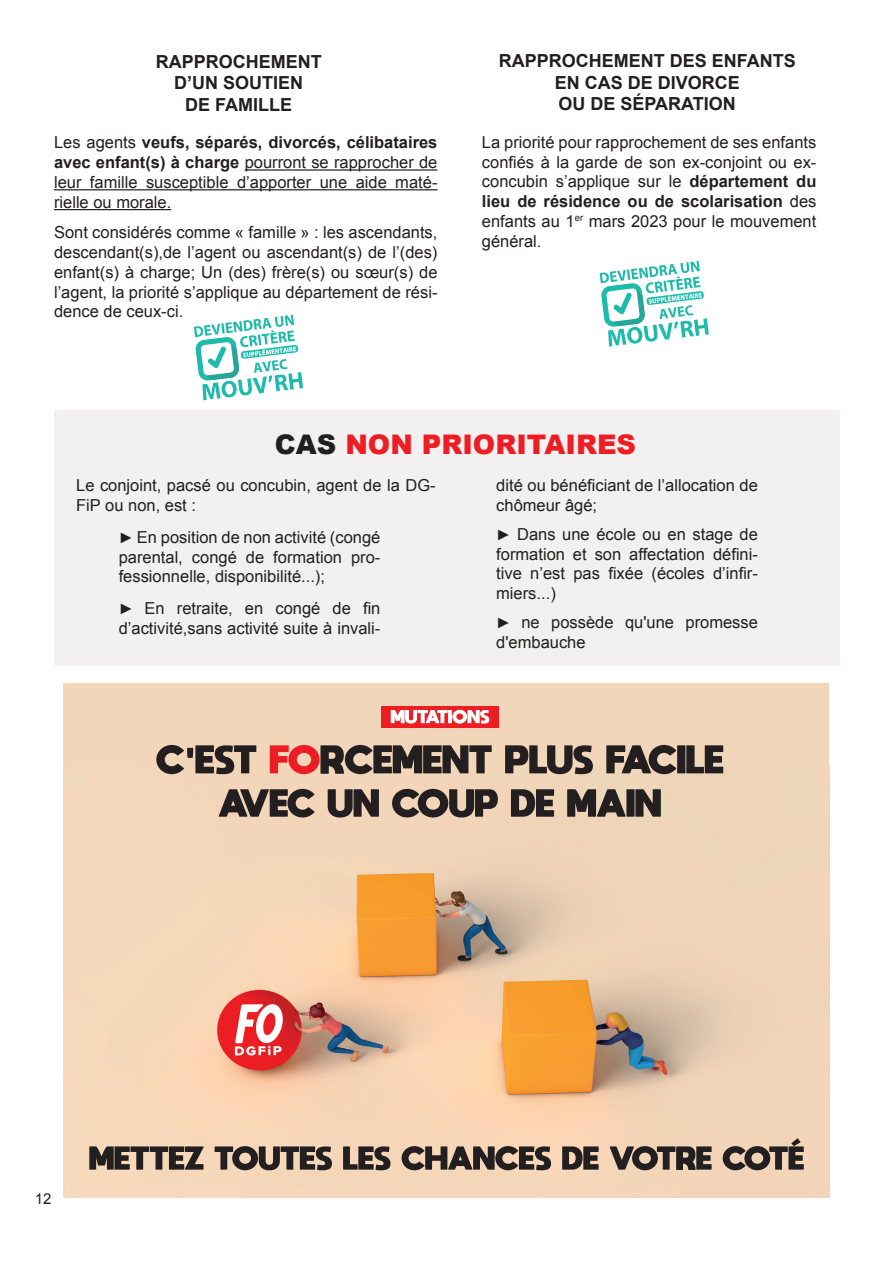
<style>
.page{position:relative;width:893px;height:1263px;background:#fff}
.page>*{position:absolute;margin:0;border:0;box-sizing:border-box;transform-origin:0 0}
.t1{font:900 27px "Arial";color:#ee1d23}
.t2{font:700 18px "Arial";color:#231f20}
.t3{font:16.5px/19.8px "Arial";color:#231f20;text-align:justify}
.t4{font:15px "Arial";color:#231f20}
.s1{font-weight:700}
.s2{color:#231f20}
.s3{font-weight:700;font-size:15px}
</style>
<div class="page">
<div style="left:54px;top:410px;width:786px;height:255px;background:#f2f0f0"></div>
<hr style="left:245px;top:169px;width:192px;height:2px;background:#231f20">
<hr style="left:54px;top:189px;width:383px;height:1px;background:#231f20">
<hr style="left:54px;top:209px;width:117px;height:1px;background:#231f20">
<div style="left:64px;top:683px;width:765px;height:514px;background:#f2d6ba"></div>
<img style="left:89px;top:766px;width:671px;height:405px">
<svg style="left:235px;top:1004px;width:49px;height:51px;background:#f38c8f"></svg>
<svg style="left:156px;top:745px;width:100px;height:29px"></svg>
<svg style="left:270px;top:745px;width:222px;height:29px"></svg>
<svg style="left:505px;top:745px;width:88px;height:29px"></svg>
<svg style="left:606px;top:745px;width:117px;height:29px"></svg>
<svg style="left:219px;top:789px;width:96px;height:28px"></svg>
<svg style="left:328px;top:789px;width:51px;height:28px"></svg>
<svg style="left:392px;top:789px;width:106px;height:28px"></svg>
<svg style="left:511px;top:789px;width:43px;height:28px"></svg>
<svg style="left:567px;top:789px;width:94px;height:28px"></svg>
<svg style="left:89px;top:1146px;width:115px;height:23px"></svg>
<svg style="left:215px;top:1146px;width:117px;height:24px"></svg>
<svg style="left:343px;top:1146px;width:47px;height:24px"></svg>
<svg style="left:402px;top:1146px;width:149px;height:24px"></svg>
<svg style="left:562px;top:1146px;width:37px;height:23px"></svg>
<svg style="left:610px;top:1146px;width:102px;height:24px"></svg>
<svg style="left:723px;top:1138px;width:81px;height:32px"></svg>
<div style="left:382px;top:706px;width:117px;height:22px;background:#ee1d23"></div>
<svg style="left:391px;top:710px;width:98px;height:13px"></svg>
<svg style="left:194px;top:315px;width:109px;height:85px"></svg>
<svg style="left:600px;top:261px;width:109px;height:86px"></svg>
<p class="t2" style="left:156px;top:49px;width:167px">RAPPROCHEMENT</p>
<p class="t2" style="left:174px;top:71px;width:131px">D’UN SOUTIEN</p>
<p class="t2" style="left:185px;top:93px;width:109px">DE FAMILLE</p>
<p class="t3" style="left:54px;top:133px;width:385px">Les agents <span class="s1">veufs, séparés, divorcés, célibataires avec enfant(s) à charge</span> pourront se rapprocher de leur famille susceptible d’apporter une aide maté&shy;rielle ou morale.</p>
<p class="t3" style="left:54px;top:223px;width:385px">Sont considérés comme « famille » : les ascendants, descendant(s),de l’agent ou ascendant(s) de l’(des) enfant(s) à charge; Un (des) frère(s) ou sœur(s) de l’agent, la priorité s’applique au département de rési&shy;dence de ceux-ci.</p>
<p class="t2" style="left:499px;top:49px;width:299px">RAPPROCHEMENT DES ENFANTS</p>
<p class="t2" style="left:555px;top:71px;width:187px">EN CAS DE DIVORCE</p>
<p class="t2" style="left:559px;top:92px;width:179px">OU DE SÉPARATION</p>
<p class="t3" style="left:482px;top:132px;width:336px">La priorité pour rapprochement de ses enfants confiés à la garde de son ex-conjoint ou ex&shy;concubin s’applique sur le <span class="s1">département du lieu de résidence ou de scolarisation</span> des enfants au 1<sup>er</sup> mars 2023 pour le mouvement général.</p>
<p class="t1" style="left:275px;top:425px;width:363px"><span class="s2">CAS</span> NON PRIORITAIRES</p>
<p class="t3" style="left:76px;top:476px;width:361px">Le conjoint, pacsé ou concubin, agent de la DG-<br>FiP ou non, est :</p>
<p class="t3" style="left:119px;top:527px;width:263px"><span class="s3">►</span> En position de non activité (congé parental, congé de formation pro&shy;fessionnelle, disponibilité...);</p>
<p class="t3" style="left:119px;top:599px;width:263px"><span class="s3">►</span> En retraite, en congé de fin d’activité,sans activité suite à invali-</p>
<p class="t3" style="left:496px;top:476px;width:263px">dité ou bénéficiant de l’allocation de chômeur âgé;</p>
<p class="t3" style="left:496px;top:524px;width:263px"><span class="s3">►</span> Dans une école ou en stage de formation et son affectation défini&shy;tive n’est pas fixée (écoles d’infir&shy;miers...)</p>
<p class="t3" style="left:496px;top:612px;width:263px"><span class="s3">►</span> ne possède qu'une promesse d'embauche</p>
<p class="t4" style="left:35px;top:1189px;width:18px">12</p>
</div>
